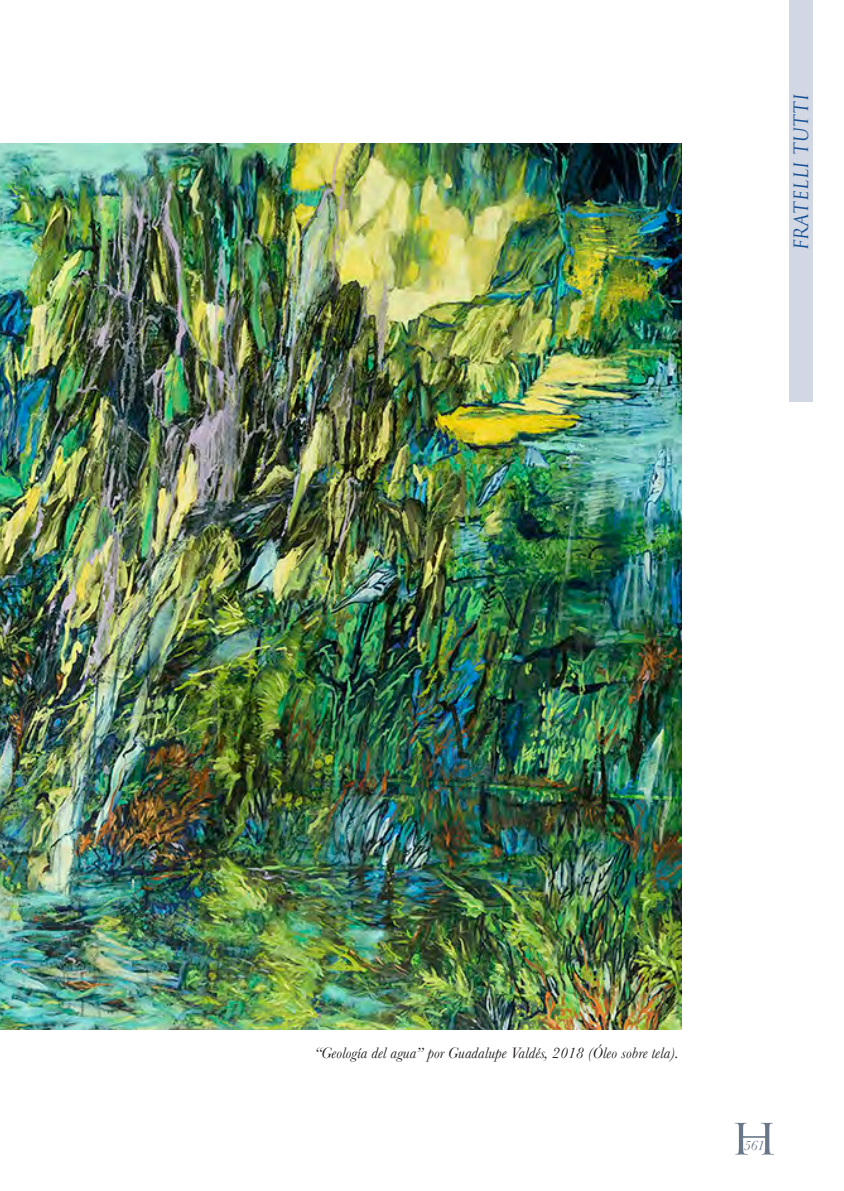
<style>
.page{position:relative;width:844px;height:1191px;background:#fff}
.page>*{position:absolute;margin:0;border:0;box-sizing:border-box;transform-origin:0 0}
.t1{font:42px "Trajan Pro";color:#687687;scale:1.2 1}
.t2{font:19.25px "Trajan Pro";color:#195294;scale:.95 1}
.t3{font:italic 15.75px "Baskerville";color:#231f20}
.t4{font:italic 14px "Baskerville";color:#687687}
</style>
<div class="page">
<img style="left:0;top:144px;width:681px;height:885px">
<div style="left:789px;top:0;width:23px;height:402px;background:#d1d7e3"></div>
<p class="t2" style="left:788px;top:251px;width:170px;rotate:-90deg">FRATELLI TUTTI</p>
<p class="t3" style="left:314px;top:1043px;width:366px">“Geología del agua” por Guadalupe Valdés, 2018 (Óleo sobre tela).</p>
<h1 class="t1" style="left:729px;top:1112px;width:42px">H</h1>
<p class="t4" style="left:743px;top:1137px;width:22px">561</p>
</div>
